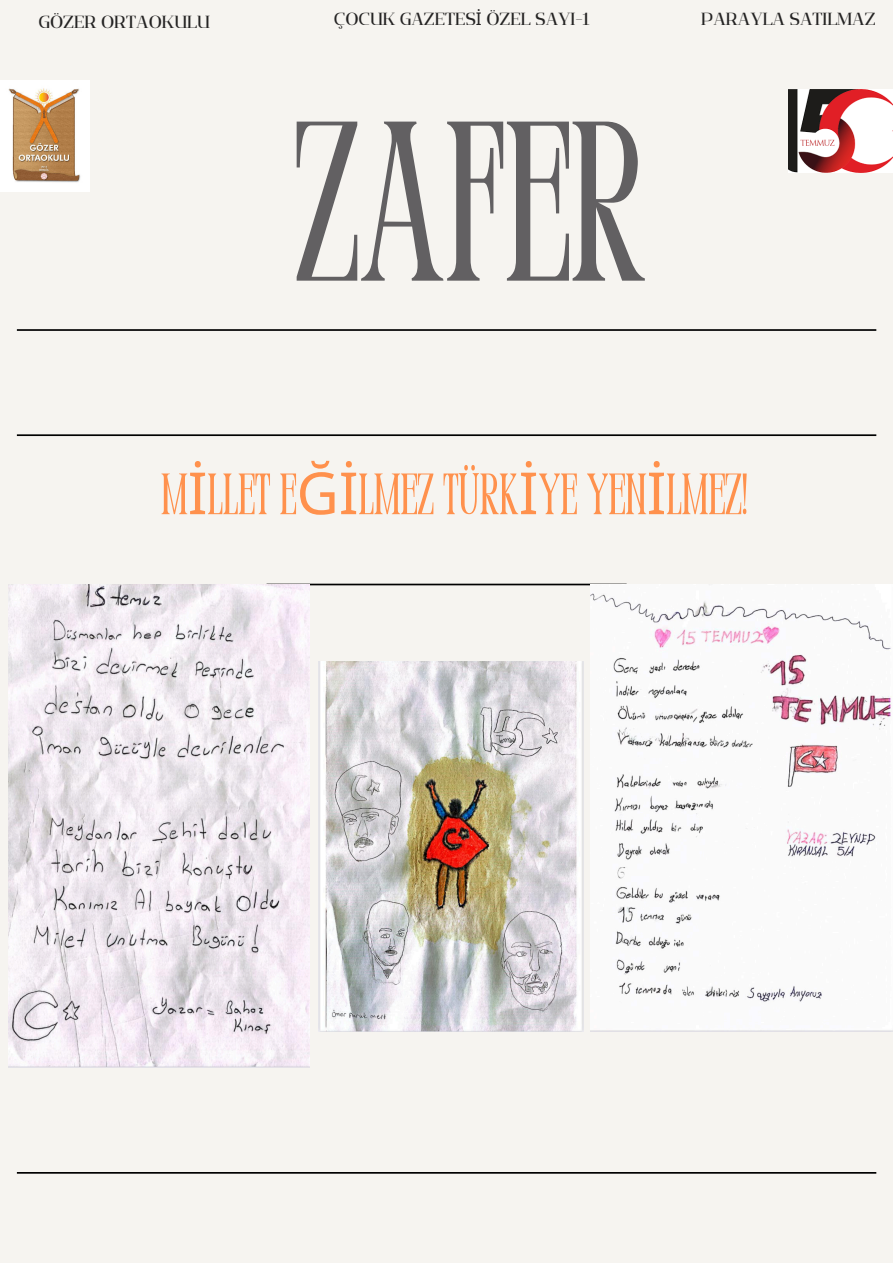
<style>
.page{position:relative;width:893px;height:1263px;background:#f6f4f0}
.page>*{position:absolute;margin:0;border:0;box-sizing:border-box;transform-origin:0 0}
.t1{font:condensed 227.25px "Perandoryv 2";color:#626062}
.t2{font:condensed 58.12px "Perandoryv 2";color:#ff914d}
.t3{font:17.55px "Flatory Serif 400";color:#242323}
.s1{font-family:"Noto Sans"}
.s2{font-family:"Noto Sans";font-stretch:normal}
</style>
<div class="page">
<hr style="left:17px;top:329px;width:859px;height:2px;background:#000">
<hr style="left:266px;top:584px;width:360px;height:1px;background:#000">
<hr style="left:17px;top:434px;width:859px;height:2px;background:#000">
<hr style="left:17px;top:1172px;width:859px;height:2px;background:#000">
<img style="left:319px;top:661px;width:264px;height:370px">
<img style="left:8px;top:584px;width:302px;height:484px">
<img style="left:591px;top:584px;width:302px;height:447px">
<img style="left:1px;top:81px;width:88px;height:110px">
<img style="left:788px;top:89px;width:105px;height:83px">
<p class="t3" style="left:39px;top:12px;width:173px">GÖZER ORTAOKULU</p>
<p class="t3" style="left:334px;top:9px;width:257px">ÇOCUK GAZETES<span class="s1">İ</span> ÖZEL SAYI-1</p>
<p class="t3" style="left:701px;top:9px;width:176px">PARAYLA SATILMAZ</p>
<h1 class="t1" style="left:295px;top:78px;width:353px">ZAFER</h1>
<h2 class="t2" style="left:161px;top:462px;width:588px">M<span class="s2">İ</span>LLET E<span class="s2">Ğİ</span>LMEZ TÜRK<span class="s2">İ</span>YE YEN<span class="s2">İ</span>LMEZ!</h2>
</div>
